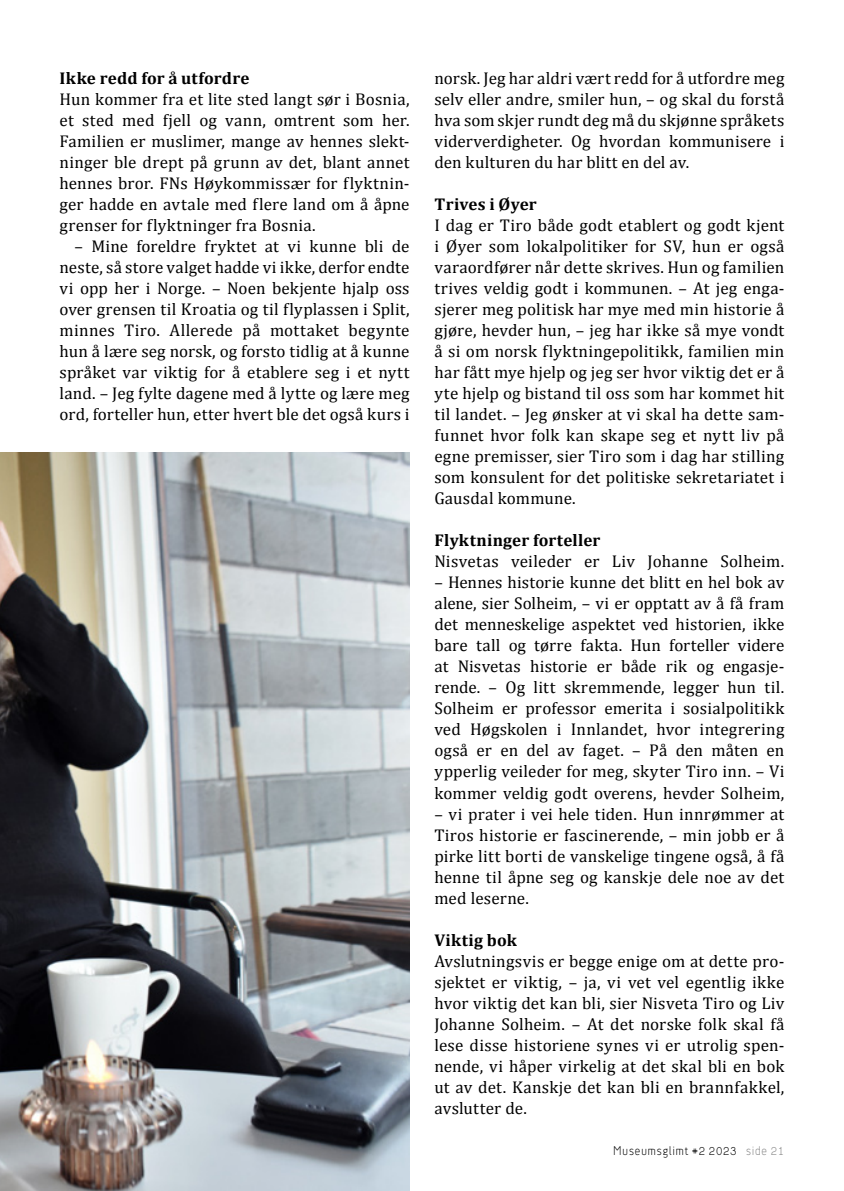
<style>
.page{position:relative;width:844px;height:1191px;background:#fff}
.page>*{position:absolute;margin:0;border:0;box-sizing:border-box;transform-origin:0 0}
.t1{font:17.15px/21px "Cambria";letter-spacing:.01em;color:#000;text-align:justify}
.t2{font:700 17.15px "Cambria";letter-spacing:.015em;color:#000}
.t3{font:300 12.25px "Jacobs Sans";letter-spacing:.025em;color:#000}
.s1{color:#878787}
</style>
<div class="page">
<img style="left:0;top:452px;width:409px;height:739px">
<p class="t2" style="left:60px;top:66px;width:191px">Ikke redd for å utfordre</p>
<p class="t1" style="left:60px;top:89px;width:351px">Hun kommer fra et lite sted langt sør i Bosnia, et sted med fjell og vann, omtrent som her.<br>Familien er muslimer, mange av hennes slekt&shy;ninger ble drept på grunn av det, blant annet hennes bror. FNs Høykommissær for flyktnin&shy;ger hadde en avtale med flere land om å åpne grenser for flyktninger fra Bosnia.</p>
<p class="t1" style="left:60px;top:236px;width:351px;text-indent:15px">– Mine foreldre fryktet at vi kunne bli de neste, så store valget hadde vi ikke, derfor endte vi opp her i Norge. – Noen bekjente hjalp oss over grensen til Kroatia og til flyplassen i Split, minnes Tiro. Allerede på mottaket begynte hun å lære seg norsk, og forsto tidlig at å kunne språket var viktig for å etablere seg i et nytt land. – Jeg fylte dagene med å lytte og lære meg ord, forteller hun, etter hvert ble det også kurs i</p>
<p class="t1" style="left:434px;top:68px;width:351px">norsk. Jeg har aldri vært redd for å utfordre meg selv eller andre, smiler hun, – og skal du forstå hva som skjer rundt deg må du skjønne språkets viderverdigheter. Og hvordan kommunisere i den kulturen du har blitt en del av.</p>
<p class="t2" style="left:434px;top:192px;width:104px">Trives i Øyer</p>
<p class="t1" style="left:434px;top:215px;width:351px">I dag er Tiro både godt etablert og godt kjent i Øyer som lokalpolitiker for SV, hun er også varaordfører når dette skrives. Hun og familien trives veldig godt i kommunen. – At jeg enga&shy;sjerer meg politisk har mye med min historie å gjøre, hevder hun, – jeg har ikke så mye vondt å si om norsk flyktningepolitikk, familien min har fått mye hjelp og jeg ser hvor viktig det er å yte hjelp og bistand til oss som har kommet hit til landet. – Jeg ønsker at vi skal ha dette sam&shy;funnet hvor folk kan skape seg et nytt liv på egne premisser, sier Tiro som i dag har stilling som konsulent for det politiske sekretariatet i Gausdal kommune.</p>
<p class="t2" style="left:434px;top:528px;width:167px">Flyktninger forteller</p>
<p class="t1" style="left:434px;top:551px;width:351px">Nisvetas veileder er Liv Johanne Solheim.</p>
<p class="t1" style="left:434px;top:572px;width:351px">– Hennes historie kunne det blitt en hel bok av alene, sier Solheim, – vi er opptatt av å få fram det menneskelige aspektet ved historien, ikke bare tall og tørre fakta. Hun forteller videre at Nisvetas historie er både rik og engasje&shy;rende. – Og litt skremmende, legger hun til.<br>Solheim er professor emerita i sosialpolitikk ved Høgskolen i Innlandet, hvor integrering også er en del av faget. – På den måten en ypperlig veileder for meg, skyter Tiro inn. – Vi kommer veldig godt overens, hevder Solheim,</p>
<p class="t1" style="left:434px;top:803px;width:351px">– vi prater i vei hele tiden. Hun innrømmer at Tiros historie er fascinerende, – min jobb er å pirke litt borti de vanskelige tingene også, å få henne til åpne seg og kanskje dele noe av det med leserne.</p>
<p class="t2" style="left:434px;top:927px;width:84px">Viktig bok</p>
<p class="t1" style="left:434px;top:950px;width:351px">Avslutningsvis er begge enige om at dette pro&shy;sjektet er viktig, – ja, vi vet vel egentlig ikke hvor viktig det kan bli, sier Nisveta Tiro og Liv Johanne Solheim. – At det norske folk skal få lese disse historiene synes vi er utrolig spen&shy;nende, vi håper virkelig at det skal bli en bok ut av det. Kanskje det kan bli en brannfakkel, avslutter de.</p>
<p class="t3" style="left:613px;top:1143px;width:172px">Museumsglimt #2 2023 <span class="s1">side 21</span></p>
</div>
